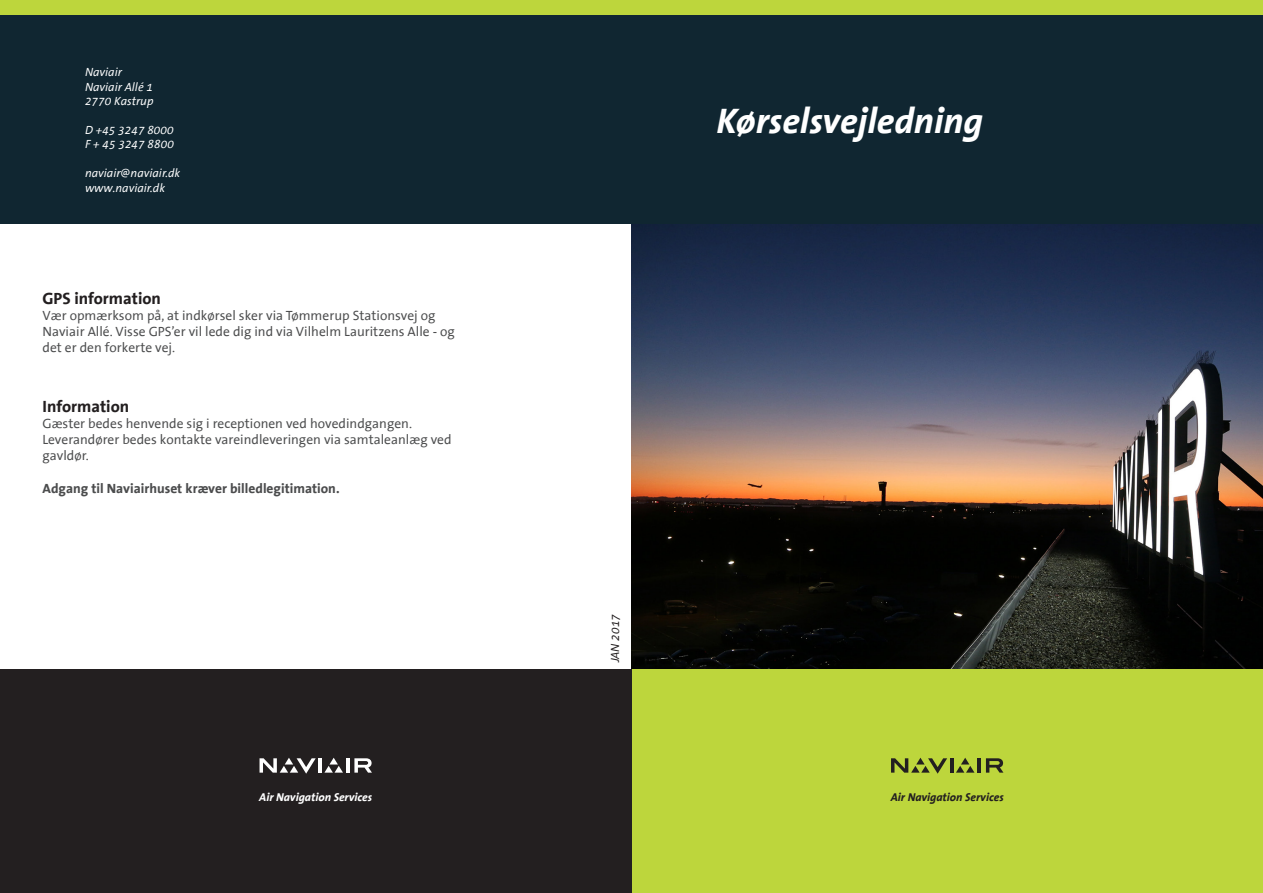
<style>
.page{position:relative;width:1263px;height:893px;background:#fff}
.page>*{position:absolute;margin:0;border:0;box-sizing:border-box;transform-origin:0 0}
.t1{font:italic 700 36px "The Sans Office";color:#fff}
.t2{font:700 16.5px "The Sans Office";color:#231f20}
.t3{font:13.5px/16.2px "The Sans Office";color:#4b4c4d}
.t4{font:700 13.5px "The Sans Office";color:#4b4c4d}
.t5{font:italic 12px "The Sans Office";color:#fff}
.t6{font:italic 12px "The Sans Office";color:#231f20}
.t7{font:italic 700 11.55px "The Sans Office";color:#fff}
.t8{font:italic 700 11.55px "The Sans Office";color:#231f20}
</style>
<div class="page">
<img style="left:631px;top:223px;width:632px;height:447px">
<div style="left:0;top:0;width:1263px;height:223px;background:#102631"></div>
<div style="left:631px;top:670px;width:632px;height:223px;background:#bdd63c"></div>
<svg style="left:956px;top:758px;width:18px;height:15px"></svg>
<hr style="left:950px;top:758px;width:3px;height:15px;background:#231f20">
<hr style="left:977px;top:758px;width:4px;height:15px;background:#231f20">
<svg style="left:986px;top:758px;width:17px;height:15px"></svg>
<svg style="left:891px;top:758px;width:56px;height:16px"></svg>
<div style="left:0;top:0;width:1263px;height:14px;background:#bdd63c"></div>
<div style="left:0;top:670px;width:631px;height:223px;background:#231f20"></div>
<svg style="left:324px;top:758px;width:19px;height:15px"></svg>
<hr style="left:318px;top:758px;width:4px;height:15px;background:#fff">
<hr style="left:346px;top:758px;width:3px;height:15px;background:#fff">
<svg style="left:354px;top:758px;width:18px;height:15px"></svg>
<svg style="left:260px;top:758px;width:56px;height:16px"></svg>
<p class="t5" style="left:85px;top:66px;width:38px">Naviair</p>
<p class="t5" style="left:85px;top:81px;width:69px">Naviair Allé 1</p>
<p class="t5" style="left:85px;top:95px;width:70px">2770 Kastrup</p>
<p class="t5" style="left:85px;top:124px;width:90px">D +45 3247 8000</p>
<p class="t5" style="left:85px;top:138px;width:90px">F + 45 3247 8800</p>
<p class="t5" style="left:85px;top:167px;width:97px">naviair@naviair.dk</p>
<p class="t5" style="left:85px;top:181px;width:81px">www.naviair.dk</p>
<p class="t2" style="left:43px;top:289px;width:120px">GPS information</p>
<p class="t3" style="left:43px;top:308px;width:414px">Vær opmærksom på, at indkørsel sker via Tømmerup Stationsvej og<br>Naviair Allé. Visse GPS’er vil lede dig ind via Vilhelm Lauritzens Alle - og det er den forkerte vej.</p>
<p class="t2" style="left:43px;top:397px;width:88px">Information</p>
<p class="t3" style="left:43px;top:416px;width:371px">Gæster bedes henvende sig i receptionen ved hovedindgangen.</p>
<p class="t3" style="left:43px;top:432px;width:411px">Leverandører bedes kontakte vareindleveringen via samtaleanlæg ved gavldør.</p>
<p class="t4" style="left:43px;top:481px;width:299px">Adgang til Naviairhuset kræver billedlegitimation.</p>
<p class="t1" style="left:716px;top:102px;width:268px">Kørselsvejledning</p>
<p class="t6" style="left:609px;top:662px;width:50px;rotate:-90deg">JAN 2017</p>
<p class="t7" style="left:259px;top:791px;width:114px">Air Navigation Services</p>
<p class="t8" style="left:891px;top:791px;width:114px">Air Navigation Services</p>
</div>
